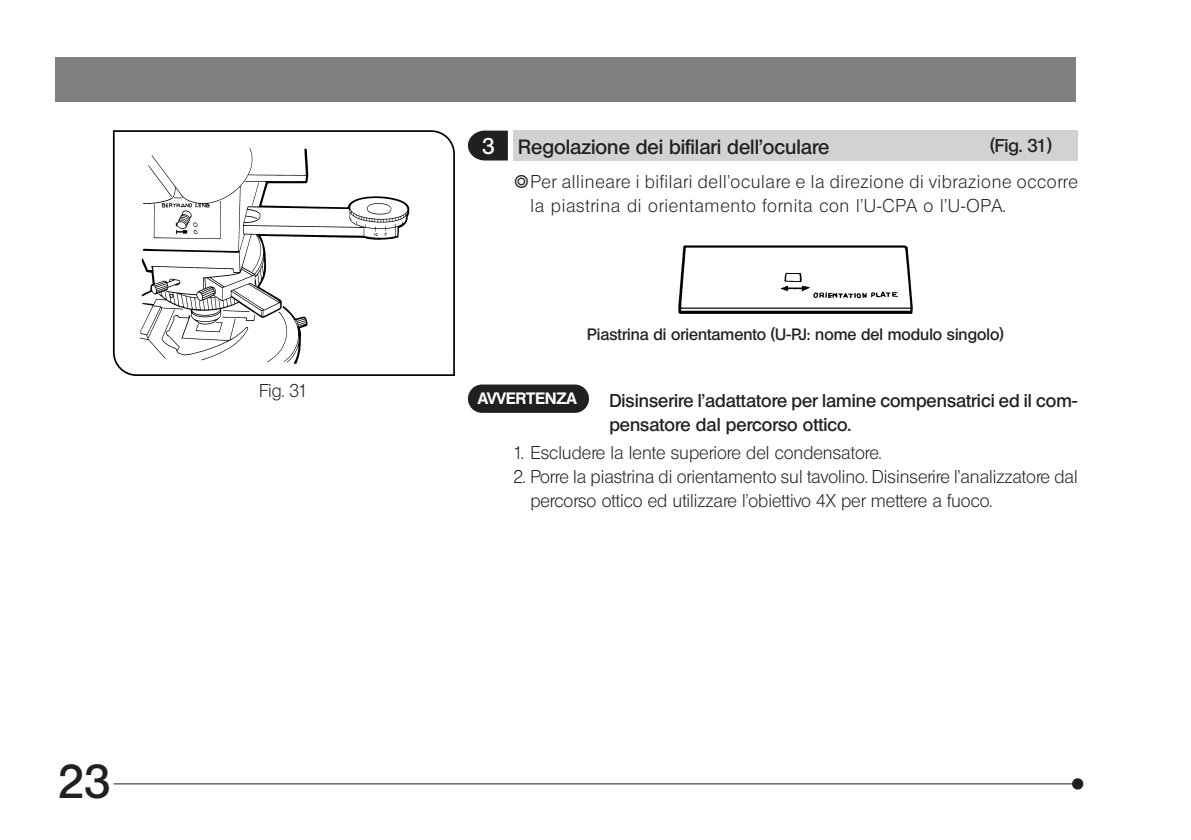
<style>
.page{position:relative;width:1191px;height:840px;background:#fff}
.page>*{position:absolute;margin:0;border:0;box-sizing:border-box;transform-origin:0 0}
.t1{font:46px "Olympus Leicht Halbfett";color:#231f20}
.t2{font:20px "Olympus Leicht Halbfett";color:#231f20}
.t3{font:18px/24px "Olympus Leicht Normal";color:#231f20}
.t4{font:18px/24px "Olympus Leicht Normal";letter-spacing:.04em;color:#231f20}
.t5{font:18px/24px "Olympus Leicht Halbfett";color:#231f20}
.t6{font:16px "Olympus Leicht Halbfett";color:#231f20}
.t7{font:16px "Olympus Fett Normal";color:#fff}
.s1{font-size:22px;color:#fff}
</style>
<div class="page">
<hr style="left:114px;top:782px;width:963px;height:1px;background:#231f20">
<div style="left:1072px;top:777px;width:11px;height:12px;background:#231f20;border-radius:50%"></div>
<svg style="left:468px;top:130px;width:40px;height:30px"></svg>
<div style="left:513px;top:130px;width:565px;height:30px;background:#d1d2d4"></div>
<div style="left:56px;top:57px;width:1020px;height:45px;background:#808080"></div>
<svg style="left:112px;top:130px;width:343px;height:246px"></svg>
<img style="left:138px;top:147px;width:272px;height:217px">
<img style="left:678px;top:245px;width:235px;height:69px">
<div style="left:468px;top:384px;width:121px;height:28px;background:#231f20;border-radius:14px"></div>
<h1 class="t1" style="left:58px;top:754px;width:54px">23</h1>
<p class="t3" style="left:259px;top:379px;width:50px">Fig. 31</p>
<p class="t2" style="left:482px;top:134px;width:349px"><span class="s1">3</span> Regolazione dei bifilari dell’oculare</p>
<p class="t5" style="left:990px;top:134px;width:64px">(Fig. 31)</p>
<p class="t4" style="left:530px;top:169px;width:549px;text-indent:-17px">}Per allineare i bifilari dell’oculare e la direzione di vibrazione occorre la piastrina di orientamento fornita con l’U-CPA o l’U-OPA.</p>
<p class="t6" style="left:587px;top:325px;width:418px">Piastrina di orientamento (U-PJ: nome del modulo singolo)</p>
<p class="t7" style="left:478px;top:389px;width:100px">AVVERTENZA</p>
<p class="t5" style="left:609px;top:388px;width:470px">Disinserire l’adattatore per lamine compensatrici ed il com&shy;pensatore dal percorso ottico.</p>
<p class="t3" style="left:513px;top:440px;width:369px">1. Escludere la lente superiore del condensatore.</p>
<p class="t3" style="left:530px;top:464px;width:549px;text-indent:-17px">2. Porre la piastrina di orientamento sul tavolino. Disinserire l’analizzatore dal percorso ottico ed utilizzare l’obiettivo 4X per mettere a fuoco.</p>
</div>
